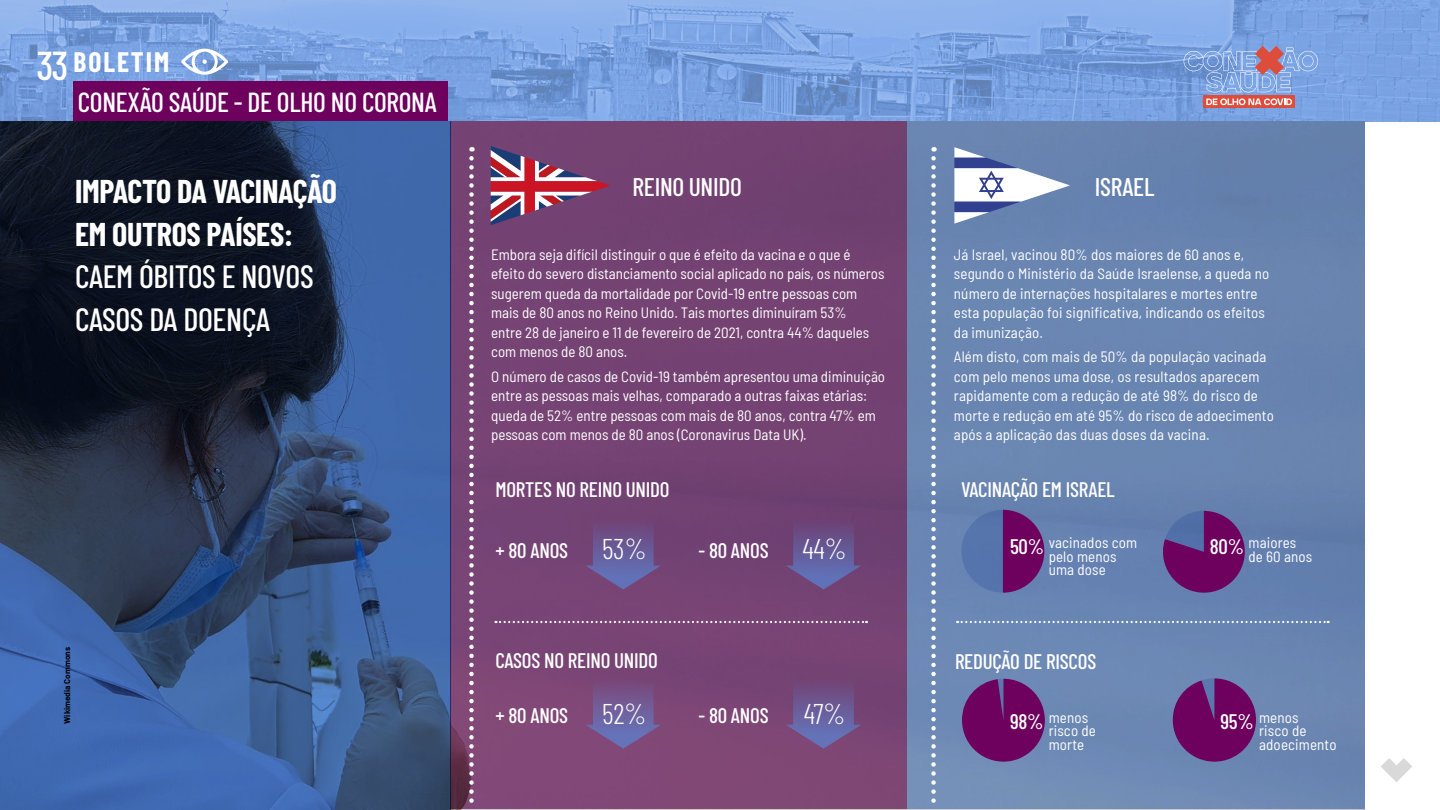
<style>
.page{position:relative;width:1440px;height:810px;background:#fff}
.page>*{position:absolute;margin:0;border:0;box-sizing:border-box;transform-origin:0 0}
.t1{font:500 40.28px "Barlow Condensed";color:#fff}
.t2{font:700 32.17px/42.9px "Barlow Condensed";letter-spacing:-.01em;color:#fff}
.t3{font:500 32.17px/42.9px "Barlow Condensed";letter-spacing:-.01em;color:#fff}
.t4{font:300 28.5px "Barlow Condensed";letter-spacing:-.01em;color:#fff}
.t5{font:500 27.53px "Barlow Condensed";letter-spacing:-.01em;color:#fff}
.t6{font:700 27.53px "Barlow Condensed";letter-spacing:.07em;color:#fff}
.t7{font:500 25.5px "Barlow Condensed";letter-spacing:-.01em;color:#fff}
.t8{font:500 21px "Barlow Condensed";letter-spacing:-.01em;color:#fff}
.t9{font:semi-condensed 15px/19.5px "Barlow";color:#fff}
.t10{font:700 8.25px "Barlow";color:#000}
</style>
<div class="page">
<img style="left:0;top:0;width:1440px;height:121px">
<svg style="left:181px;top:49px;width:47px;height:26px"></svg>
<div style="left:74px;top:81px;width:374px;height:40px;background:#6e005e"></div>
<svg style="left:1184px;top:46px;width:134px;height:46px;background:#8da0d2"></svg>
<div style="left:1203px;top:96px;width:92px;height:12px;background:#de4d3b"></div>
<svg style="left:1206px;top:98px;width:86px;height:7px"></svg>
<svg style="left:1381px;top:758px;width:31px;height:24px"></svg>
<svg style="left:0;top:121px;width:450px;height:689px;background:#2b436b"></svg>
<div style="left:450px;top:121px;width:457px;height:688px;background:#754373"></div>
<div style="left:907px;top:121px;width:458px;height:688px;background:#6985b2"></div>
<svg style="left:491px;top:146px;width:120px;height:79px"></svg>
<svg style="left:954px;top:147px;width:116px;height:77px"></svg>
<svg style="left:469px;top:158px;width:5px;height:652px"></svg>
<svg style="left:931px;top:158px;width:5px;height:652px"></svg>
<svg style="left:586px;top:527px;width:75px;height:62px"></svg>
<svg style="left:585px;top:684px;width:76px;height:65px"></svg>
<svg style="left:786px;top:517px;width:75px;height:72px"></svg>
<svg style="left:786px;top:687px;width:75px;height:62px"></svg>
<svg style="left:496px;top:621px;width:371px;height:2px"></svg>
<svg style="left:957px;top:621px;width:372px;height:2px"></svg>
<svg style="left:1163px;top:511px;width:82px;height:82px"></svg>
<svg style="left:961px;top:510px;width:83px;height:83px"></svg>
<svg style="left:962px;top:679px;width:83px;height:83px"></svg>
<svg style="left:1173px;top:678px;width:83px;height:84px"></svg>
<h1 class="t1" style="left:37px;top:37px;width:33px">33</h1>
<h3 class="t6" style="left:74px;top:42px;width:97px">BOLETIM</h3>
<h3 class="t5" style="left:78px;top:82px;width:361px">CONEXÃO SAÚDE - DE OLHO NO CORONA</h3>
<h2 class="t2" style="left:75px;top:168px;width:263px">IMPACTO DA VACINAÇÃO<br>EM OUTROS PAÍSES:</h2>
<h2 class="t3" style="left:75px;top:253px;width:240px">CAEM ÓBITOS E NOVOS<br>CASOS DA DOENÇA</h2>
<p class="t10" style="left:61px;top:724px;width:78px;rotate:-90deg">Wikimedia Commons</p>
<h3 class="t7" style="left:633px;top:169px;width:111px">REINO UNIDO</h3>
<p class="t9" style="left:491px;top:244px;width:395px">Embora seja difícil distinguir o que é efeito da vacina e o que é efeito do severo distanciamento social aplicado no país, os números sugerem queda da mortalidade por Covid-19 entre pessoas com mais de 80 anos no Reino Unido. Tais mortes diminuíram 53%<br>entre 28 de janeiro e 11 de fevereiro de 2021, contra 44% daqueles com menos de 80 anos.</p>
<p class="t9" style="left:491px;top:366px;width:395px">O número de casos de Covid-19 também apresentou uma diminuição entre as pessoas mais velhas, comparado a outras faixas etárias: queda de 52% entre pessoas com mais de 80 anos, contra 47% em pessoas com menos de 80 anos (Coronavirus Data UK).</p>
<h3 class="t7" style="left:1095px;top:169px;width:61px">ISRAEL</h3>
<p class="t9" style="left:954px;top:244px;width:317px">Já Israel, vacinou 80% dos maiores de 60 anos e, segundo o Ministério da Saúde Israelense, a queda no número de internações hospitalares e mortes entre esta população foi significativa, indicando os efeitos da imunização.</p>
<p class="t9" style="left:954px;top:346px;width:322px">Além disto, com mais de 50% da população vacinada com pelo menos uma dose, os resultados aparecem rapidamente com a redução de até 98% do risco de morte e redução em até 95% do risco de adoecimento após a aplicação das duas doses da vacina.</p>
<h3 class="t8" style="left:496px;top:474px;width:176px">MORTES NO REINO UNIDO</h3>
<h3 class="t8" style="left:961px;top:474px;width:155px">VACINAÇÃO EM ISRAEL</h3>
<h3 class="t8" style="left:496px;top:535px;width:74px">+ 80 ANOS</h3>
<p class="t9" style="left:1049px;top:535px;width:90px;line-height:13.5px">vacinados com pelo menos uma dose</p>
<h3 class="t4" style="left:602px;top:529px;width:46px">53%</h3>
<h3 class="t4" style="left:802px;top:529px;width:46px">44%</h3>
<h3 class="t8" style="left:1010px;top:532px;width:36px">50%</h3>
<h3 class="t8" style="left:699px;top:535px;width:72px">- 80 ANOS</h3>
<p class="t9" style="left:1248px;top:535px;width:65px;line-height:13.5px">maiores de 60 anos</p>
<h3 class="t8" style="left:1210px;top:532px;width:36px">80%</h3>
<h3 class="t8" style="left:496px;top:645px;width:164px">CASOS NO REINO UNIDO</h3>
<h3 class="t8" style="left:955px;top:646px;width:143px">REDUÇÃO DE RISCOS</h3>
<h3 class="t8" style="left:496px;top:700px;width:74px">+ 80 ANOS</h3>
<h3 class="t4" style="left:602px;top:694px;width:46px">52%</h3>
<h3 class="t8" style="left:699px;top:700px;width:72px">- 80 ANOS</h3>
<h3 class="t4" style="left:804px;top:694px;width:43px">47%</h3>
<h3 class="t8" style="left:1010px;top:706px;width:35px">98%</h3>
<h3 class="t8" style="left:1221px;top:706px;width:35px">95%</h3>
<p class="t9" style="left:1049px;top:709px;width:49px;line-height:13.5px">menos risco de morte</p>
<p class="t9" style="left:1259px;top:709px;width:79px;line-height:13.5px">menos<br>risco de adoecimento</p>
</div>
